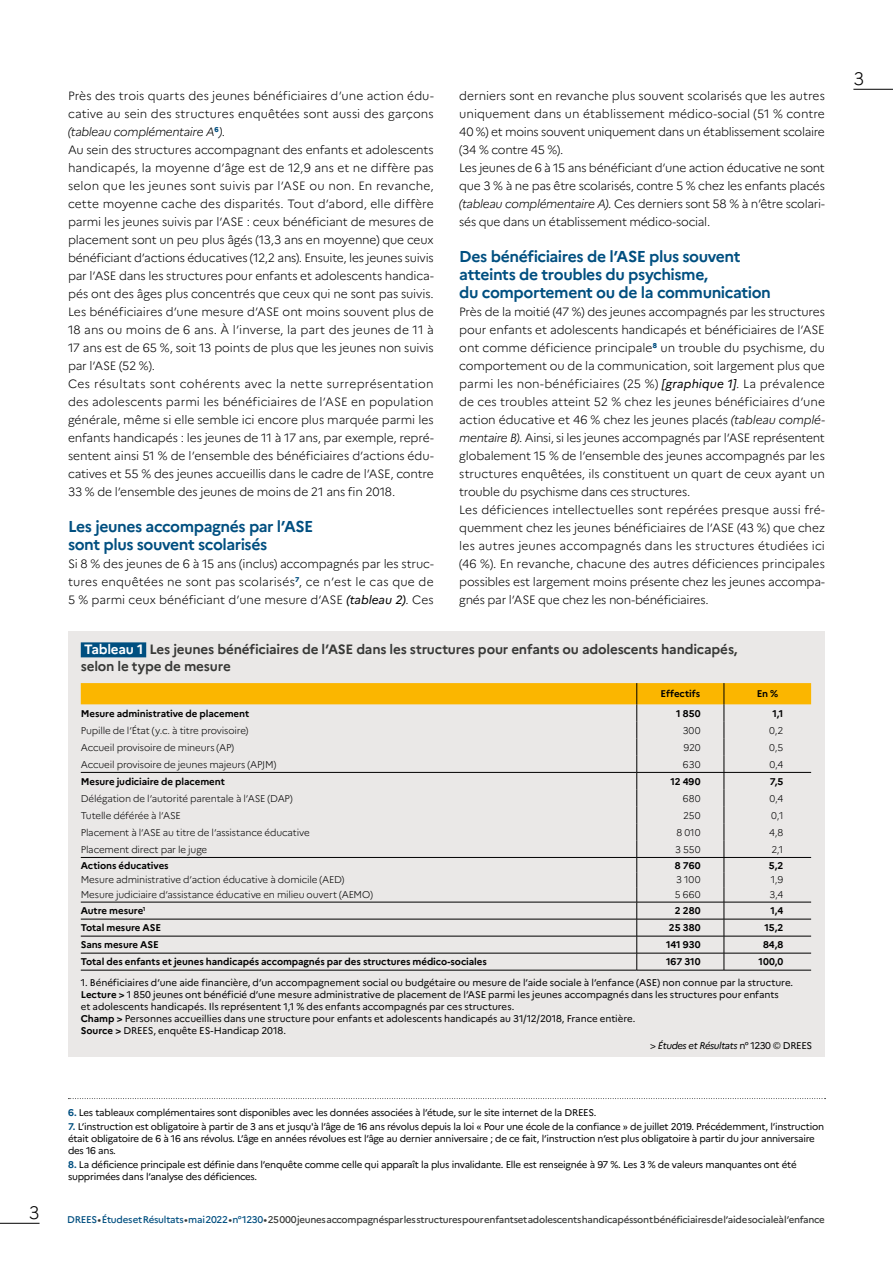
<style>
.page{position:relative;width:893px;height:1263px;background:#fff}
.page>*{position:absolute;margin:0;border:0;box-sizing:border-box;transform-origin:0 0}
.t1{font:300 18px "Marianne";color:#000}
.t2{font:700 15.75px/18px "Marianne";letter-spacing:-.03em;color:#004f80}
.t3{font:700 13.5px/16.5px "Marianne";letter-spacing:-.015em;color:#383937}
.t4{font:300 12px/18px "Marianne";letter-spacing:-.005em;color:#000}
.t5{font:9.75px/12px "Marianne";letter-spacing:-.025em;color:#000}
.t6{font:300 9.75px "Marianne";letter-spacing:-.015em;color:#000}
.t7{font:700 9.75px "Marianne";letter-spacing:-.01em;color:#000}
.t8{font:500 9.75px "Marianne";letter-spacing:-.025em;color:#383937}
.t9{font:italic 9.75px "Marianne";letter-spacing:-.04em;color:#000}
.s1{font-style:italic}
.s2{font-weight:400;font-style:italic}
.s3{color:#fff}
.s4{font-weight:700}
.s5{font-style:normal}
.s6{font-weight:500;font-style:normal;color:#383937}
.s7{font-weight:700;color:#004f80}
.s8{color:#004f80}
</style>
<div class="page">
<hr style="left:853px;top:89px;width:40px;height:1px;background:#000">
<hr style="left:0;top:1223px;width:40px;height:1px;background:#000">
<svg style="left:68px;top:1098px;width:758px;height:1px"></svg>
<div style="left:68px;top:631px;width:757px;height:426px;background:#eae8e7"></div>
<div style="left:81px;top:642px;width:65px;height:15px;background:#004f80"></div>
<hr style="left:81px;top:970px;width:556px;height:1px;background:#000">
<hr style="left:637px;top:970px;width:87px;height:1px;background:#000">
<hr style="left:724px;top:970px;width:87px;height:1px;background:#000">
<svg style="left:81px;top:683px;width:730px;height:287px"></svg>
<h1 class="t1" style="left:29px;top:1201px;width:12px">3</h1>
<p class="t4" style="left:68px;top:87px;width:367px">Près des trois quarts des jeunes bénéficiaires d’une action édu&shy;cative au sein des structures enquêtées sont aussi des garçons <span class="s1">(tableau complémentaire A</span><sup>6</sup><span class="s1">)</span>.<br>Au sein des structures accompagnant des enfants et adolescents handicapés, la moyenne d’âge est de 12,9 ans et ne diffère pas selon que les jeunes sont suivis par l’ASE ou non. En revanche, cette moyenne cache des disparités. Tout d’abord, elle diffère parmi les jeunes suivis par l’ASE : ceux bénéficiant de mesures de placement sont un peu plus âgés (13,3 ans en moyenne) que ceux bénéficiant d’actions éducatives (12,2 ans). Ensuite, les jeunes suivis par l’ASE dans les structures pour enfants et adolescents handica&shy;pés ont des âges plus concentrés que ceux qui ne sont pas suivis.<br>Les bénéficiaires d’une mesure d’ASE ont moins souvent plus de 18 ans ou moins de 6 ans. À l’inverse, la part des jeunes de 11 à 17 ans est de 65 %, soit 13 points de plus que les jeunes non suivis par l’ASE (52 %).<br>Ces résultats sont cohérents avec la nette surreprésentation des adolescents parmi les bénéficiaires de l’ASE en population générale, même si elle semble ici encore plus marquée parmi les enfants handicapés : les jeunes de 11 à 17 ans, par exemple, repré&shy;sentent ainsi 51 % de l’ensemble des bénéficiaires d’actions édu&shy;catives et 55 % des jeunes accueillis dans le cadre de l’ASE, contre 33 % de l’ensemble des jeunes de moins de 21 ans fin 2018.</p>
<h2 class="t2" style="left:68px;top:517px;width:247px">Les jeunes accompagnés par l’ASE sont plus souvent scolarisés</h2>
<p class="t4" style="left:68px;top:555px;width:367px;text-align:justify">Si 8 % des jeunes de 6 à 15 ans (inclus) accompagnés par les struc&shy;tures enquêtées ne sont pas scolarisés<sup>7</sup>, ce n’est le cas que de 5 % parmi ceux bénéficiant d’une mesure d’ASE <span class="s2">(tableau 2)</span>. Ces</p>
<p class="t4" style="left:459px;top:87px;width:367px">derniers sont en revanche plus souvent scolarisés que les autres uniquement dans un établissement médico-social (51 % contre 40 %) et moins souvent uniquement dans un établissement scolaire (34 % contre 45 %).<br>Les jeunes de 6 à 15 ans bénéficiant d’une action éducative ne sont que 3 % à ne pas être scolarisés, contre 5 % chez les enfants placés <span class="s1">(tableau complémentaire A)</span>. Ces derniers sont 58 % à n’être scolari&shy;sés que dans un établissement médico-social.</p>
<h2 class="t2" style="left:459px;top:247px;width:313px">Des bénéficiaires de l’ASE plus souvent atteints de troubles du psychisme,<br>du comportement ou de la communication</h2>
<p class="t4" style="left:459px;top:303px;width:367px">Près de la moitié (47 %) des jeunes accompagnés par les structures pour enfants et adolescents handicapés et bénéficiaires de l’ASE ont comme déficience principale<sup>8</sup> un trouble du psychisme, du comportement ou de la communication, soit largement plus que parmi les non-bénéficiaires (25 %) <span class="s2">[graphique 1]</span>. La prévalence de ces troubles atteint 52 % chez les jeunes bénéficiaires d’une action éducative et 46 % chez les jeunes placés <span class="s1">(tableau complé&shy;mentaire B)</span>. Ainsi, si les jeunes accompagnés par l’ASE représentent globalement 15 % de l’ensemble des jeunes accompagnés par les structures enquêtées, ils constituent un quart de ceux ayant un trouble du psychisme dans ces structures.<br>Les déficiences intellectuelles sont repérées presque aussi fré&shy;quemment chez les jeunes bénéficiaires de l’ASE (43 %) que chez les autres jeunes accompagnés dans les structures étudiées ici (46 %). En revanche, chacune des autres déficiences principales possibles est largement moins présente chez les jeunes accompa&shy;gnés par l’ASE que chez les non-bénéficiaires.</p>
<p class="t3" style="left:81px;top:641px;width:658px"><span class="s3">Tableau 1</span> Les jeunes bénéficiaires de l’ASE dans les structures pour enfants ou adolescents handicapés, selon le type de mesure</p>
<p class="t7" style="left:661px;top:688px;width:41px">Effectifs</p>
<p class="t7" style="left:757px;top:688px;width:23px">En %</p>
<p class="t7" style="left:81px;top:707px;width:170px">Mesure administrative de placement</p>
<p class="t7" style="left:676px;top:707px;width:26px">1 850</p>
<p class="t7" style="left:772px;top:707px;width:13px">1,1</p>
<p class="t6" style="left:81px;top:724px;width:169px">Pupille de l’État (y.c. à titre provisoire)</p>
<p class="t6" style="left:683px;top:724px;width:19px">300</p>
<p class="t6" style="left:769px;top:724px;width:16px">0,2</p>
<p class="t6" style="left:81px;top:741px;width:155px">Accueil provisoire de mineurs (AP)</p>
<p class="t6" style="left:683px;top:741px;width:19px">920</p>
<p class="t6" style="left:769px;top:741px;width:16px">0,5</p>
<p class="t6" style="left:81px;top:758px;width:197px">Accueil provisoire de jeunes majeurs (APJM)</p>
<p class="t6" style="left:683px;top:758px;width:19px">630</p>
<p class="t6" style="left:769px;top:758px;width:15px">0,4</p>
<p class="t7" style="left:81px;top:775px;width:146px">Mesure judiciaire de placement</p>
<p class="t7" style="left:670px;top:775px;width:32px">12 490</p>
<p class="t7" style="left:770px;top:775px;width:15px">7,5</p>
<p class="t6" style="left:81px;top:792px;width:213px">Délégation de l’autorité parentale à l’ASE (DAP)</p>
<p class="t6" style="left:683px;top:792px;width:19px">680</p>
<p class="t6" style="left:769px;top:792px;width:15px">0,4</p>
<p class="t6" style="left:81px;top:809px;width:102px">Tutelle déférée à l’ASE</p>
<p class="t6" style="left:683px;top:809px;width:19px">250</p>
<p class="t6" style="left:771px;top:809px;width:14px">0,1</p>
<p class="t6" style="left:81px;top:826px;width:230px">Placement à l’ASE au titre de l’assistance éducative</p>
<p class="t6" style="left:676px;top:826px;width:26px">8 010</p>
<p class="t6" style="left:769px;top:826px;width:16px">4,8</p>
<p class="t6" style="left:81px;top:843px;width:128px">Placement direct par le juge</p>
<p class="t6" style="left:675px;top:843px;width:27px">3 550</p>
<p class="t6" style="left:771px;top:843px;width:14px">2,1</p>
<p class="t7" style="left:81px;top:859px;width:89px">Actions éducatives</p>
<p class="t7" style="left:675px;top:859px;width:27px">8 760</p>
<p class="t7" style="left:769px;top:859px;width:16px">5,2</p>
<p class="t6" style="left:81px;top:874px;width:265px">Mesure administrative d’action éducative à domicile (AED)</p>
<p class="t6" style="left:676px;top:874px;width:26px">3 100</p>
<p class="t6" style="left:771px;top:874px;width:14px">1,9</p>
<p class="t6" style="left:81px;top:889px;width:294px">Mesure judiciaire d’assistance éducative en milieu ouvert (AEMO)</p>
<p class="t6" style="left:675px;top:889px;width:27px">5 660</p>
<p class="t6" style="left:769px;top:889px;width:16px">3,4</p>
<p class="t7" style="left:81px;top:905px;width:66px">Autre mesure<sup>1</sup></p>
<p class="t7" style="left:675px;top:905px;width:27px">2 280</p>
<p class="t7" style="left:771px;top:905px;width:14px">1,4</p>
<p class="t7" style="left:81px;top:922px;width:82px">Total mesure ASE</p>
<p class="t7" style="left:669px;top:922px;width:33px">25 380</p>
<p class="t7" style="left:765px;top:922px;width:20px">15,2</p>
<p class="t7" style="left:81px;top:939px;width:79px">Sans mesure ASE</p>
<p class="t7" style="left:666px;top:939px;width:36px">141 930</p>
<p class="t7" style="left:763px;top:939px;width:22px">84,8</p>
<p class="t7" style="left:81px;top:956px;width:408px">Total des enfants et jeunes handicapés accompagnés par des structures médico-sociales</p>
<p class="t7" style="left:666px;top:956px;width:36px">167 310</p>
<p class="t7" style="left:759px;top:956px;width:26px">100,0</p>
<p class="t5" style="left:81px;top:977px;width:714px">1. Bénéficiaires d’une aide financière, d’un accompagnement social ou budgétaire ou mesure de l’aide sociale à l’enfance (ASE) non connue par la structure.<br><span class="s4">Lecture &gt;</span> 1 850 jeunes ont bénéficié d’une mesure administrative de placement de l’ASE parmi les jeunes accompagnés dans les structures pour enfants<br>et adolescents handicapés. Ils représentent 1,1 % des enfants accompagnés par ces structures.<br><span class="s4">Champ &gt;</span> Personnes accueillies dans une structure pour enfants et adolescents handicapés au 31/12/2018, France entière.<br><span class="s4">Source &gt;</span> DREES, enquête ES-Handicap 2018.</p>
<p class="t9" style="left:650px;top:1039px;width:163px"><span class="s5">&gt;</span> Études et Résultats <span class="s5">n° 1230</span> <span class="s6">©</span> <span class="s5">DREES</span></p>
<p class="t5" style="left:68px;top:1106px;width:530px"><span class="s7">6.</span> Les tableaux complémentaires sont disponibles avec les données associées à l’étude, sur le site internet de la DREES.</p>
<p class="t5" style="left:68px;top:1120px;width:757px"><span class="s7">7.</span> L’instruction est obligatoire à partir de 3 ans et jusqu'à l’âge de 16 ans révolus depuis la loi « Pour une école de la confiance » de juillet 2019. Précédemment, l’instruction était obligatoire de 6 à 16 ans révolus. L’âge en années révolues est l’âge au dernier anniversaire ; de ce fait, l’instruction n’est plus obligatoire à partir du jour anniversaire des 16 ans.</p>
<p class="t5" style="left:68px;top:1159px;width:730px"><span class="s7">8.</span> La déficience principale est définie dans l’enquête comme celle qui apparaît la plus invalidante. Elle est renseignée à 97 %. Les 3 % de valeurs manquantes ont été supprimées dans l’analyse des déficiences.</p>
<p class="t8" style="left:67px;top:1214px;width:759px"><span class="s8">DREES</span>•<span class="s8">Études et Résultats</span>•<span class="s8">mai 2022</span>•<span class="s8">n° 1230</span>• 25000 jeunes accompagnéspar les structures pour enfantset adolescents handicapéssont bénéficiaires de l’aide socialeà l’enfance</p>
<h1 class="t1" style="left:853px;top:67px;width:12px">3</h1>
</div>
